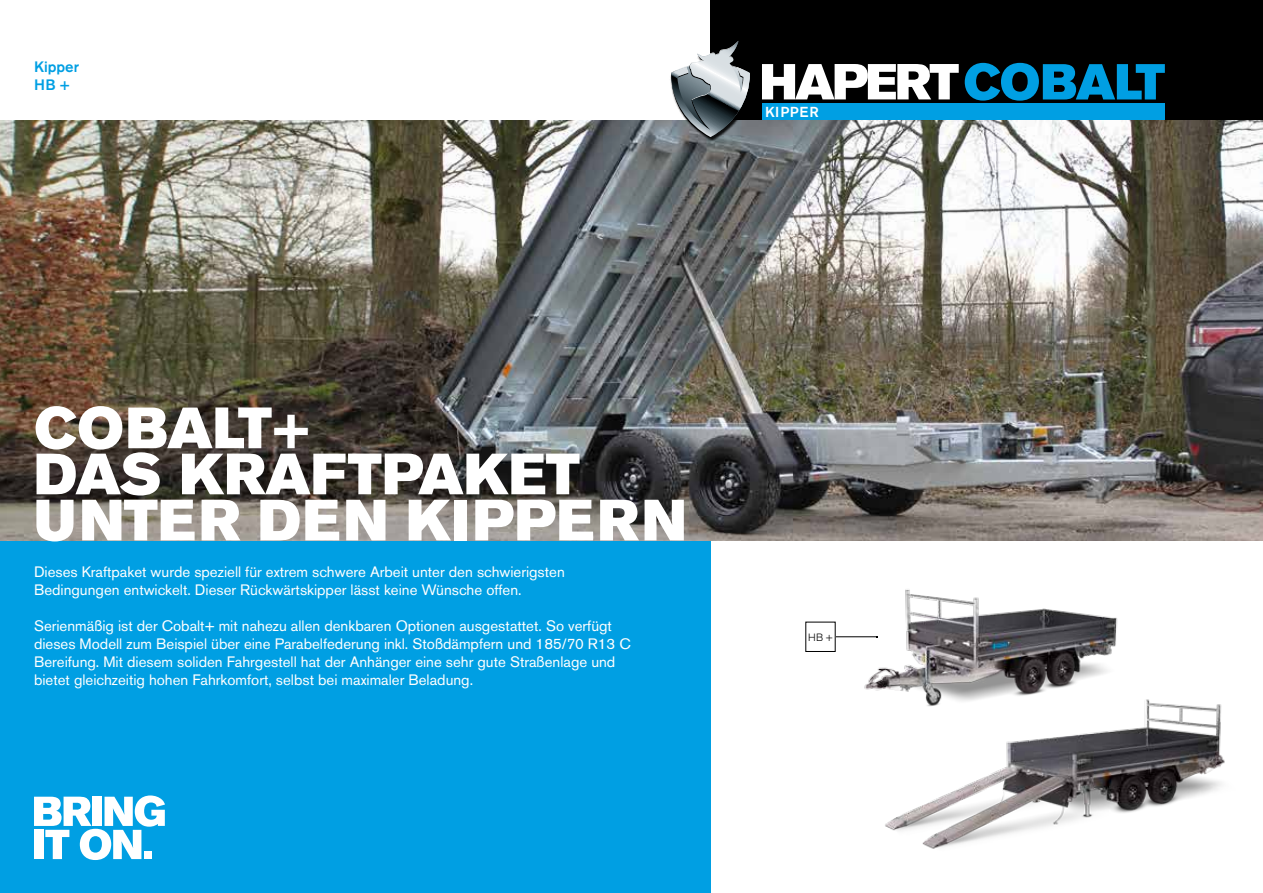
<style>
.page{position:relative;width:1263px;height:893px;background:#fff}
.page>*{position:absolute;margin:0;border:0;box-sizing:border-box;transform-origin:0 0}
.t1{font:57.6px/46px "Akzidenz Grotesk BE Super";letter-spacing:.01em;color:#fff}
.t2{font:15px/18px "Akzidenz Grotesk BE";color:#fff}
.t3{font:500 15px/18px "Akzidenz Grotesk BE";color:#009fe3}
.t4{font:500 14.4px "Akzidenz Grotesk BE";letter-spacing:.04em;color:#fff}
.t5{font:300 10.5px "Akzidenz Grotesk BE";color:#000}
</style>
<div class="page">
<img style="left:885px;top:699px;width:340px;height:150px">
<img style="left:831px;top:540px;width:312px;height:217px">
<div style="left:711px;top:0;width:552px;height:120px;background:#000"></div>
<div style="left:0;top:540px;width:711px;height:353px;background:#009fe3"></div>
<img style="left:0;top:120px;width:1263px;height:420px">
<svg style="left:34px;top:795px;width:131px;height:65px"></svg>
<div style="left:144px;top:851px;width:8px;height:8px;background:#fff"></div>
<hr style="left:835px;top:636px;width:42px;height:1px;background:#000">
<div style="left:806px;top:622px;width:29px;height:29px;background:#fff"></div>
<svg style="left:965px;top:63px;width:200px;height:38px"></svg>
<svg style="left:762px;top:64px;width:197px;height:35px"></svg>
<div style="left:762px;top:104px;width:403px;height:16px;background:#009fe3"></div>
<img style="left:670px;top:76px;width:84px;height:67px">
<svg style="left:671px;top:34px;width:80px;height:104px"></svg>
<p class="t3" style="left:34px;top:58px;width:46px">Kipper<br>HB +</p>
<p class="t4" style="left:765px;top:103px;width:55px">KIPPER</p>
<h1 class="t1" style="left:34px;top:406px;width:654px">COBALT+<br>DAS KRAFTPAKET<br>UNTER DEN KIPPERN</h1>
<p class="t2" style="left:34px;top:563px;width:532px">Dieses Kraftpaket wurde speziell für extrem schwere Arbeit unter den schwierigsten<br>Bedingungen entwickelt. Dieser Rückwärtskipper lässt keine Wünsche offen.</p>
<p class="t2" style="left:34px;top:617px;width:598px">Serienmäßig ist der Cobalt+ mit nahezu allen denkbaren Optionen ausgestattet. So verfügt dieses Modell zum Beispiel über eine Parabelfederung inkl. Stoßdämpfern und 185/70 R13 C Bereifung. Mit diesem soliden Fahrgestell hat der Anhänger eine sehr gute Straßenlage und bietet gleichzeitig hohen Fahrkomfort, selbst bei maximaler Beladung.</p>
<p class="t5" style="left:808px;top:631px;width:26px">HB +</p>
</div>
